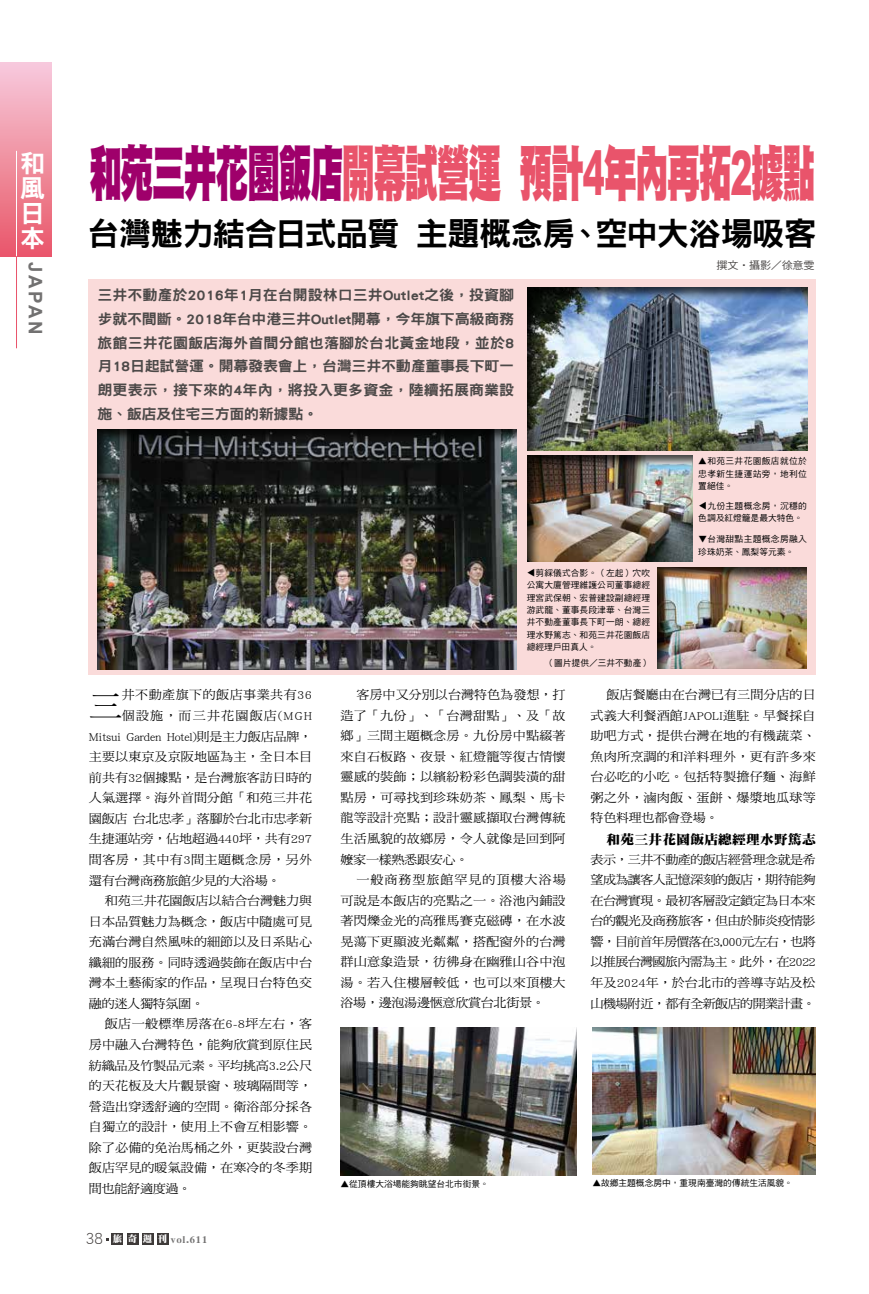
<style>
.page{position:relative;width:869px;height:1294px;background:#fff}
.page>*{position:absolute;margin:0;border:0;box-sizing:border-box;transform-origin:0 0}
.t1{font:61px "DF Hei Std W12";letter-spacing:-.04em;color:#e9546b;scale:.54 1}
.t2{font:32.38px "DF Hei Std W9";letter-spacing:-.03em;color:#000}
.t3{font:32px "DF Ming Std W5";color:#000;scale:1.05 1}
.t4{font:24.88px/24.9px "DF Hei Std W9";color:#fff}
.t5{font:700 18.62px "Arial";letter-spacing:.15em;color:#727171}
.t6{font:14.38px/23.6px "DF Hei Std W9";letter-spacing:.005em;color:#4c4948;text-align:justify;scale:1.05 1}
.t7{font:13px "DF Ming Std W12";letter-spacing:.02em;color:#000;scale:1.05 1}
.t8{font:12.38px/20.5px "DF Ming Std W5";letter-spacing:.005em;color:#000;text-align:justify;scale:1.05 1}
.t9{font:12.38px "DF Ming Std W5";letter-spacing:-.025em;color:#000;scale:1.05 1}
.t10{font:12.38px "DF Ming Std W5";letter-spacing:-.02em;color:#000;scale:1.05 1}
.t11{font:12.38px "DF Ming Std W5";letter-spacing:.03em;color:#000;scale:1.05 1}
.t12{font:12.38px "DF Ming Std W5";letter-spacing:-.015em;color:#000;scale:1.05 1}
.t13{font:12.38px "DF Ming Std W5";letter-spacing:.025em;color:#000;scale:1.05 1}
.t14{font:12.38px "DF Ming Std W5";letter-spacing:.085em;color:#000;scale:1.05 1}
.t15{font:12.38px "DF Ming Std W5";letter-spacing:.07em;color:#000;scale:1.05 1}
.t16{font:10.62px "DF Hei Std W5";letter-spacing:-.025em;color:#4c4948;scale:1.05 1}
.t17{font:9.38px "DF Ya Song GB5 Std W9";letter-spacing:.1em;color:#727171}
.t18{font:8.75px/12.5px "DF Hei Std W5";letter-spacing:.01em;color:#000;text-align:justify}
.t19{font:8.75px/12.5px "DF Hei Std W5";letter-spacing:.04em;color:#000}
.s1{color:#9f006b}
.s2{font-family:"Arial";font-weight:900}
.s3{font-family:"DF Hei Std W3";font-size:16.62px;color:#3e3a39}
.s4{font-family:"DF Ming Std W12";color:#fff}
</style>
<div class="page">
<div style="left:89px;top:279px;width:726px;height:395px;background:#fadbda"></div>
<div style="left:96px;top:428px;width:421px;height:243px;background:#000;opacity:.75"></div>
<div style="left:524px;top:286px;width:283px;height:166px;background:#000;opacity:.75"></div>
<img style="left:592px;top:1027px;width:223px;height:147px">
<img style="left:340px;top:1027px;width:235px;height:147px">
<div style="left:525px;top:455px;width:167px;height:107px;background:#000;opacity:.75"></div>
<div style="left:655px;top:566px;width:151px;height:104px;background:#000;opacity:.75"></div>
<div style="left:112px;top:1232px;width:11px;height:12px;background:#3e3a39"></div>
<div style="left:127px;top:1232px;width:11px;height:12px;background:#3e3a39"></div>
<div style="left:142px;top:1232px;width:11px;height:12px;background:#3e3a39"></div>
<div style="left:157px;top:1232px;width:11px;height:12px;background:#3e3a39"></div>
<div style="left:0;top:62px;width:51px;height:194px;background:linear-gradient(to bottom,#f7cbdc,#e95869)"></div>
<hr style="left:16px;top:256px;width:1px;height:92px;background:#e9546b">
<hr style="left:16px;top:151px;width:1px;height:105px;background:#fff">
<h3 class="t4" style="left:20px;top:150px;width:26px">和風日本</h3>
<h3 class="t5" style="left:48px;top:262px;width:75px;rotate:90deg">JAPAN</h3>
<p class="t1" style="left:89px;top:140px;width:1346px"><span class="s1">和苑三井花園飯店</span>開幕試營運 預計<span class="s2">4</span>年內再拓<span class="s2">2</span>據點</p>
<p class="t2" style="left:87px;top:215px;width:730px">台灣魅力結合日式品質 主題概念房、空中大浴場吸客</p>
<p class="t6" style="left:97px;top:283px;width:398px">三井不動產於2016年1月在台開設林口三井Outlet之後，投資腳步就不間斷。2018年台中港三井Outlet開幕，今年旗下高級商務旅館三井花園飯店海外首間分館也落腳於台北黃金地段，並於8月18日起試營運。開幕發表會上，台灣三井不動產董事長下町一朗更表示，接下來的4年內，將投入更多資金，陸續拓展商業設施、飯店及住宅三方面的新據點。</p>
<p class="t18" style="left:526px;top:566px;width:125px;text-indent:9px">剪綵儀式合影。（左起）穴吹公寓大廈管理維護公司董事總經理宮武保朝、宏普建設副總經理游武龍、董事長段津華、台灣三井不動產董事長下町一朗、總經理水野篤志、和苑三井花園飯店總經理戶田真人。</p>
<p class="t18" style="left:545px;top:657px;width:106px">（圖片提供／三井不動產）</p>
<p class="t18" style="left:524px;top:577px;width:10px;rotate:-90deg">▲</p>
<p class="t16" style="left:716px;top:260px;width:95px">撰文‧攝影／徐意雯</p>
<p class="t18" style="left:698px;top:454px;width:110px">▲和苑三井花園飯店就位於忠孝新生捷運站旁，地利位置絕佳。</p>
<p class="t18" style="left:696px;top:510px;width:10px;rotate:-90deg">▲</p>
<p class="t18" style="left:698px;top:499px;width:110px;text-indent:9px">九份主題概念房，沉穩的色調及紅燈籠是最大特色。</p>
<p class="t18" style="left:706px;top:545px;width:10px;rotate:-180deg">▲</p>
<p class="t19" style="left:698px;top:532px;width:110px;text-indent:9px">台灣甜點主題概念房融入珍珠奶茶、鳳梨等元素。</p>
<p class="t3" style="left:89px;top:688px;width:34px">三</p>
<p class="t11" style="left:122px;top:688px;width:183px">井不動產旗下的飯店事業共有36</p>
<p class="t14" style="left:122px;top:709px;width:183px">個設施，而三井花園飯店(MGH</p>
<p class="t10" style="left:89px;top:729px;width:214px">Mitsui Garden Hotel)則是主力飯店品牌，</p>
<p class="t8" style="left:89px;top:746px;width:214px">主要以東京及京阪地區為主，全日本目</p>
<p class="t8" style="left:89px;top:766px;width:214px">前共有32個據點，是台灣旅客訪日時的</p>
<p class="t8" style="left:89px;top:787px;width:214px">人氣選擇。海外首間分館「和苑三井花</p>
<p class="t9" style="left:89px;top:811px;width:214px">園飯店 台北忠孝」落腳於台北市忠孝新</p>
<p class="t12" style="left:89px;top:832px;width:214px">生捷運站旁，佔地超過440坪，共有297</p>
<p class="t11" style="left:89px;top:852px;width:214px">間客房，其中有3間主題概念房，另外</p>
<p class="t9" style="left:89px;top:873px;width:184px">還有台灣商務旅館少見的大浴場。</p>
<p class="t8" style="left:105px;top:890px;width:199px">和苑三井花園飯店以結合台灣魅力與</p>
<p class="t8" style="left:89px;top:910px;width:214px">日本品質魅力為概念，飯店中隨處可見</p>
<p class="t8" style="left:89px;top:931px;width:214px">充滿台灣自然風味的細節以及日系貼心</p>
<p class="t8" style="left:89px;top:951px;width:214px">纖細的服務。同時透過裝飾在飯店中台</p>
<p class="t8" style="left:89px;top:972px;width:214px">灣本土藝術家的作品，呈現日台特色交</p>
<p class="t9" style="left:89px;top:996px;width:111px">融的迷人獨特氛圍。</p>
<p class="t13" style="left:105px;top:1017px;width:199px">飯店一般標準房落在6-8坪左右，客</p>
<p class="t8" style="left:89px;top:1034px;width:214px">房中融入台灣特色，能夠欣賞到原住民</p>
<p class="t10" style="left:89px;top:1058px;width:214px">紡織品及竹製品元素。平均挑高3.2公尺</p>
<p class="t8" style="left:89px;top:1075px;width:214px">的天花板及大片觀景窗、玻璃隔間等，</p>
<p class="t8" style="left:89px;top:1095px;width:214px">營造出穿透舒適的空間。衛浴部分採各</p>
<p class="t8" style="left:89px;top:1116px;width:214px">自獨立的設計，使用上不會互相影響。</p>
<p class="t8" style="left:89px;top:1136px;width:214px">除了必備的免治馬桶之外，更裝設台灣</p>
<p class="t8" style="left:89px;top:1157px;width:214px">飯店罕見的暖氣設備，在寒冷的冬季期</p>
<p class="t9" style="left:89px;top:1181px;width:99px">間也能舒適度過。</p>
<p class="t17" style="left:85px;top:1234px;width:123px"><span class="s3">38</span> <span class="s4">旅 奇週 刊</span> vol.611</p>
<p class="t8" style="left:356px;top:684px;width:201px">客房中又分別以台灣特色為發想，打</p>
<p class="t8" style="left:340px;top:704px;width:216px">造了「九份」、「台灣甜點」、及「故</p>
<p class="t8" style="left:340px;top:725px;width:216px">鄉」三間主題概念房。九份房中點綴著</p>
<p class="t8" style="left:340px;top:746px;width:216px">來自石板路、夜景、紅燈籠等復古情懷</p>
<p class="t8" style="left:340px;top:766px;width:216px">靈感的裝飾；以繽紛粉彩色調裝潢的甜</p>
<p class="t8" style="left:340px;top:787px;width:216px">點房，可尋找到珍珠奶茶、鳳梨、馬卡</p>
<p class="t8" style="left:340px;top:807px;width:216px">龍等設計亮點；設計靈感擷取台灣傳統</p>
<p class="t8" style="left:340px;top:828px;width:216px">生活風貌的故鄉房，令人就像是回到阿</p>
<p class="t9" style="left:340px;top:852px;width:123px">嬤家一樣熟悉跟安心。</p>
<p class="t15" style="left:356px;top:873px;width:201px">一般商務型旅館罕見的頂樓大浴場</p>
<p class="t8" style="left:340px;top:889px;width:216px">可說是本飯店的亮點之一。浴池內鋪設</p>
<p class="t8" style="left:340px;top:910px;width:216px">著閃爍金光的高雅馬賽克磁磚，在水波</p>
<p class="t8" style="left:340px;top:930px;width:216px">晃蕩下更顯波光粼粼，搭配窗外的台灣</p>
<p class="t8" style="left:340px;top:951px;width:216px">群山意象造景，彷彿身在幽雅山谷中泡</p>
<p class="t8" style="left:340px;top:972px;width:216px">湯。若入住樓層較低，也可以來頂樓大</p>
<p class="t9" style="left:340px;top:996px;width:196px">浴場，邊泡湯邊愜意欣賞台北街景。</p>
<p class="t8" style="left:590px;top:684px;width:216px;text-indent:16px">飯店餐廳由在台灣已有三間分店的日式義大利餐酒館JAPOLI進駐。早餐採自助吧方式，提供台灣在地的有機蔬菜、魚肉所烹調的和洋料理外，更有許多來台必吃的小吃。包括特製擔仔麵、海鮮粥之外，滷肉飯、蛋餅、爆漿地瓜球等特色料理也都會登場。</p>
<p class="t7" style="left:606px;top:831px;width:201px">和苑三井花園飯店總經理水野篤志</p>
<p class="t8" style="left:590px;top:848px;width:216px">表示，三井不動產的飯店經營理念就是希望成為讓客人記憶深刻的飯店，期待能夠在台灣實現。最初客層設定鎖定為日本來台的觀光及商務旅客，但由於肺炎疫情影響，目前首年房價落在3,000元左右，也將以推展台灣國旅內需為主。此外，在2022年及2024年，於台北市的善導寺站及松山機場附近，都有全新飯店的開業計畫。</p>
<p class="t18" style="left:340px;top:1177px;width:150px">▲從頂樓大浴場能夠眺望台北市街景。</p>
<p class="t18" style="left:592px;top:1175px;width:202px">▲故鄉主題概念房中，重現南臺灣的傳統生活風貌。</p>
</div>
